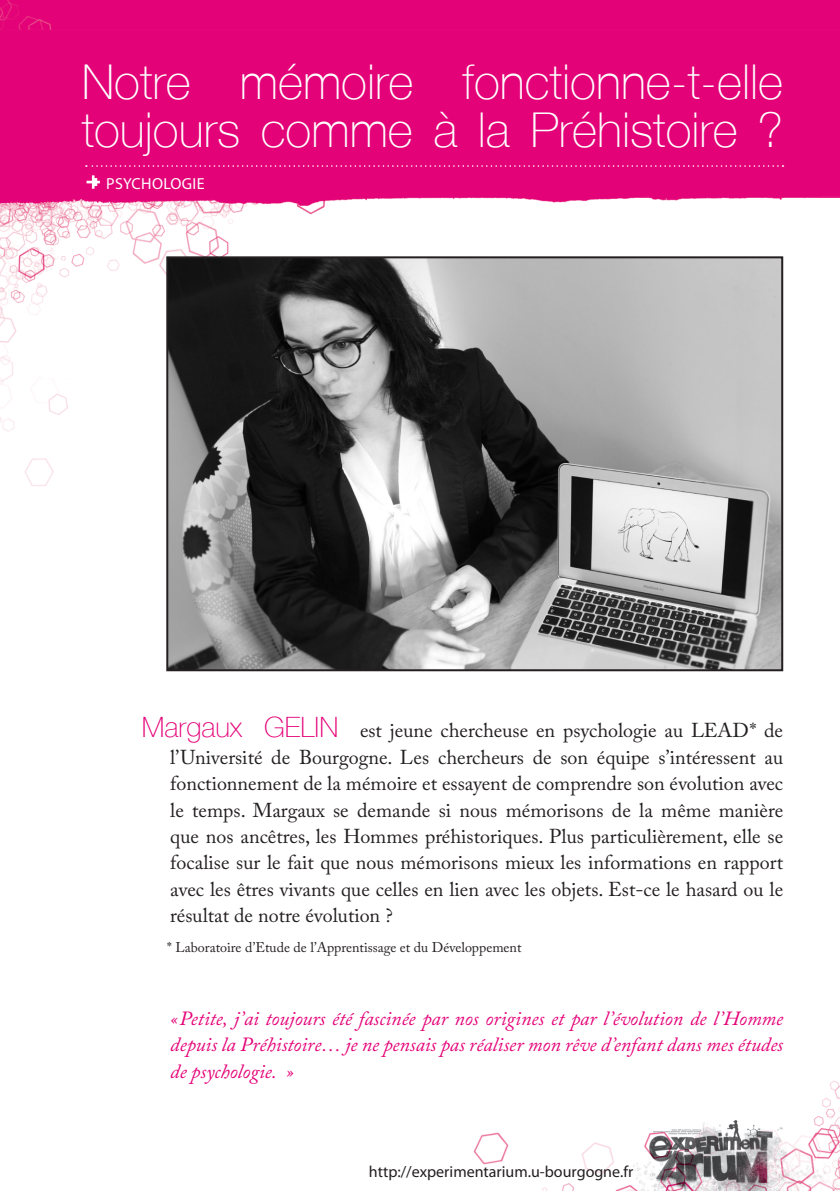
<style>
.page{position:relative;width:840px;height:1191px;background:#fff}
.page>*{position:absolute;margin:0;border:0;box-sizing:border-box;transform-origin:0 0}
.t1{font:48px/48px "Helvetica Expe";color:#fff}
.t2{font:20px/26.4px "Adobe Caslon Pro";color:#231f20;text-align:justify}
.t3{font:italic 20px/26.4px "Adobe Caslon Pro";color:#e40278;text-align:justify}
.t4{font:16px "Myriad Pro";color:#231f20}
.t5{font:16px "Myriad Pro";letter-spacing:.02em;color:#fff}
.t6{font:14px "Adobe Caslon Pro";color:#231f20}
.s1{font-family:"Helvetica Expe";font-size:28px;color:#e40278}
</style>
<div class="page">
<img style="left:0;top:0;width:839px;height:1191px">
<img style="left:169px;top:259px;width:610px;height:409px">
<div style="left:166px;top:256px;width:616px;height:415px;border:2px solid #231f20"></div>
<svg style="left:86px;top:175px;width:14px;height:14px"></svg>
<svg style="left:86px;top:165px;width:697px;height:2px"></svg>
<p class="t1" style="left:82px;top:57px;width:702px">Notre mémoire fonctionne-t-elle toujours comme à la Préhistoire ?</p>
<p class="t5" style="left:106px;top:173px;width:100px">PSYCHOLOGIE</p>
<p class="t2" style="left:170px;top:717px;width:614px;text-indent:-28px"><span class="s1">Margaux GELIN</span> est jeune chercheuse en psychologie au LEAD* de l’Université de Bourgogne. Les chercheurs de son équipe s’intéressent au fonctionnement de la mémoire et essayent de comprendre son évolution avec le temps. Margaux se demande si nous mémorisons de la même manière que nos ancêtres, les Hommes préhistoriques. Plus particulièrement, elle se focalise sur le fait que nous mémorisons mieux les informations en rapport avec les êtres vivants que celles en lien avec les objets. Est-ce le hasard ou le résultat de notre évolution ?</p>
<p class="t6" style="left:167px;top:939px;width:355px">* Laboratoire d’Etude de l’Apprentissage et du Développement</p>
<p class="t3" style="left:170px;top:1004px;width:614px">«Petite, j’ai toujours été fascinée par nos origines et par l’évolution de l’Homme depuis la Préhistoire… je ne pensais pas réaliser mon rêve d’enfant dans mes études de psychologie. »</p>
<p class="t4" style="left:369px;top:1161px;width:266px">http://experimentarium.u-bourgogne.fr</p>
</div>
